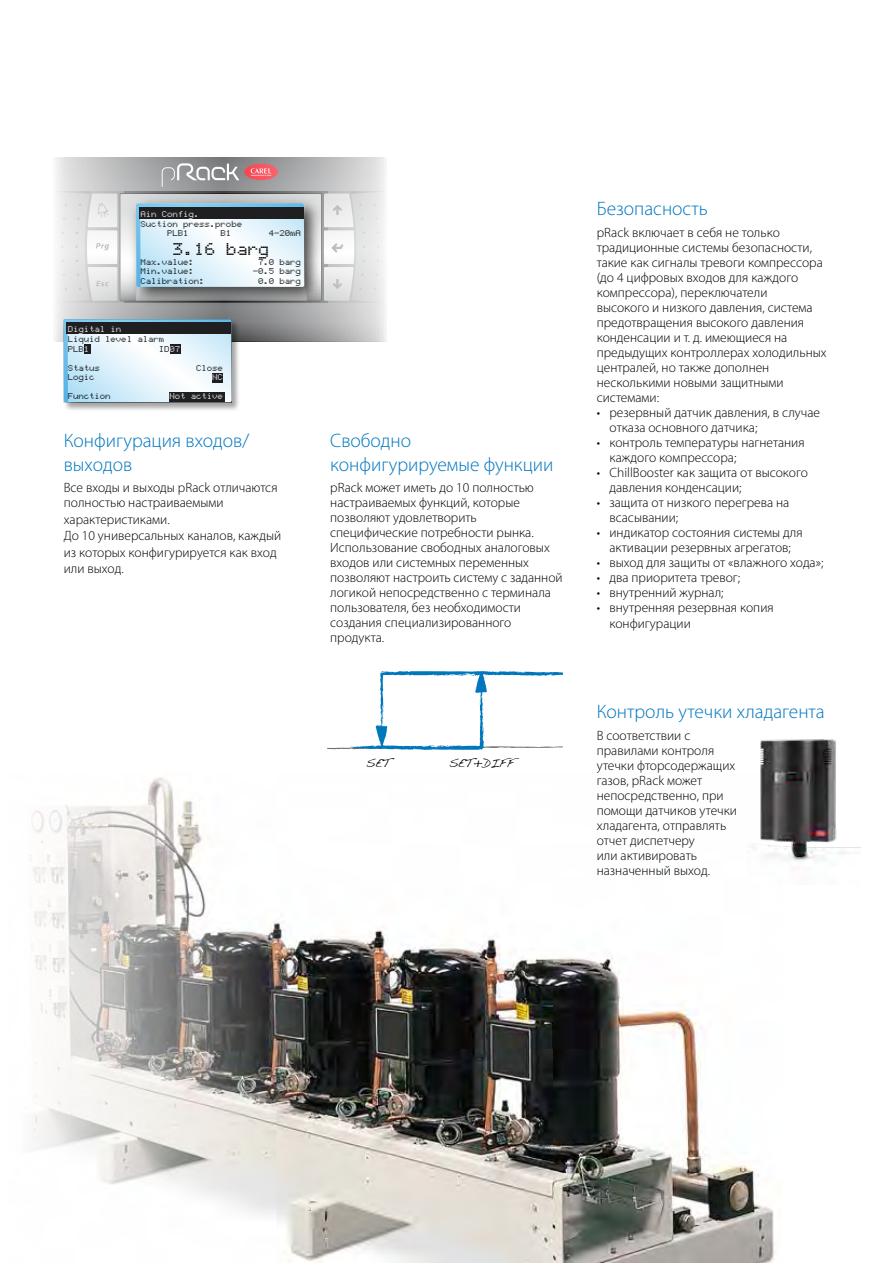
<style>
.page{position:relative;width:893px;height:1263px;background:#fff}
.page>*{position:absolute;margin:0;border:0;box-sizing:border-box;transform-origin:0 0}
.t1{font:300 19.5px/24px "Myriad Pro";color:#0076bd}
.t2{font:18.9px "Bubbledot ICG Fine Pos";color:#000}
.t3{font:300 13.5px/15px "Myriad Pro";color:#000}
.t4{font:12px "Handwriting Dakota";color:#000}
.t5{font:9.45px/9.4px "Bubbledot ICG Fine Pos";color:#000}
.t6{font:9.45px "Bubbledot ICG Fine Pos";color:#fff}
.s1{color:#fff}
</style>
<div class="page">
<img style="left:30px;top:777px;width:745px;height:486px">
<svg style="left:54px;top:157px;width:333px;height:185px;background:#adaeaf"></svg>
<img style="left:124px;top:303px;width:204px;height:7px">
<svg style="left:54px;top:163px;width:333px;height:140px"></svg>
<div style="left:139px;top:207px;width:164px;height:12px;background:#1f1e21"></div>
<div style="left:63px;top:319px;width:177px;height:92px;background:#000;opacity:.35"></div>
<svg style="left:64px;top:319px;width:168px;height:83px"></svg>
<div style="left:66px;top:322px;width:165px;height:12px;background:#1f1e21"></div>
<div style="left:169px;top:392px;width:56px;height:9px;background:#1f1e21"></div>
<div style="left:212px;top:373px;width:11px;height:9px;background:#1f1e21"></div>
<div style="left:170px;top:344px;width:11px;height:9px;background:#1f1e21"></div>
<div style="left:84px;top:344px;width:6px;height:9px;background:#1f1e21"></div>
<svg style="left:327px;top:671px;width:236px;height:79px"></svg>
<img style="left:747px;top:739px;width:114px;height:146px">
<p class="t6" style="left:140px;top:209px;width:60px">Ain Config.</p>
<p class="t5" style="left:167px;top:219px;width:76px;text-indent:-27px">Suction press.probe<br>PLB1</p>
<p class="t5" style="left:221px;top:229px;width:12px">B1</p>
<p class="t5" style="left:269px;top:229px;width:34px">4-20mA</p>
<h2 class="t2" style="left:173px;top:240px;width:98px">3.16 barg</h2>
<p class="t5" style="left:140px;top:257px;width:55px">Max.value:</p>
<p class="t5" style="left:258px;top:257px;width:44px">7.0 barg</p>
<p class="t5" style="left:140px;top:267px;width:55px">Min.value:</p>
<p class="t5" style="left:253px;top:267px;width:50px">-0.5 barg</p>
<p class="t5" style="left:140px;top:276px;width:66px">Calibration:</p>
<p class="t5" style="left:258px;top:276px;width:44px">0.0 barg</p>
<p class="t6" style="left:68px;top:324px;width:55px">Digital in</p>
<p class="t5" style="left:68px;top:334px;width:98px">Liquid level alarm<br>PLB<span class="s1">1</span></p>
<p class="t5" style="left:159px;top:344px;width:23px">ID<span class="s1">07</span></p>
<p class="t5" style="left:68px;top:363px;width:34px">Status</p>
<p class="t5" style="left:196px;top:363px;width:28px">Close</p>
<p class="t5" style="left:68px;top:372px;width:28px">Logic</p>
<p class="t6" style="left:212px;top:372px;width:12px">NC</p>
<p class="t5" style="left:68px;top:391px;width:44px">Function</p>
<p class="t6" style="left:169px;top:391px;width:55px">Not active</p>
<h1 class="t1" style="left:64px;top:429px;width:187px">Конфигурация входов/ выходов</h1>
<p class="t3" style="left:64px;top:481px;width:215px">Все входы и выходы pRack отличаются полностью настраиваемыми</p>
<p class="t3" style="left:64px;top:511px;width:219px;line-height:16.5px">характеристиками.<br>До 10 универсальных каналов, каждый из которых конфигурируется как вход или выход.</p>
<h1 class="t1" style="left:330px;top:429px;width:225px">Свободно конфигурируемые функции</h1>
<p class="t3" style="left:330px;top:481px;width:234px">pRack может иметь до 10 полностью настраиваемых функций, которые позволяют удовлетворить специфические потребности рынка.<br>Использование свободных аналоговых входов или системных переменных позволяют настроить систему с заданной логикой непосредственно с терминала пользователя, без необходимости создания специализированного продукта.</p>
<p class="t4" style="left:366px;top:755px;width:25px">SET</p>
<p class="t4" style="left:449px;top:755px;width:66px">SET+DIFF</p>
<h1 class="t1" style="left:597px;top:197px;width:113px">Безопасность</h1>
<p class="t3" style="left:597px;top:225px;width:231px">pRack включает в себя не только традиционные системы безопасности, такие как сигналы тревоги компрессора (до 4 цифровых входов для каждого компрессора), переключатели<br>высокого и низкого давления, система предотвращения высокого давления конденсации и т. д. имеющиеся на предыдущих контроллерах холодильных централей, но также дополнен несколькими новыми защитными системами:</p>
<p class="t3" style="left:609px;top:405px;width:212px;text-indent:-13px">• резервный датчик давления, в случае отказа основного датчика;</p>
<p class="t3" style="left:609px;top:435px;width:197px;text-indent:-13px">• контроль температуры нагнетания каждого компрессора;</p>
<p class="t3" style="left:609px;top:465px;width:200px;text-indent:-13px">• ChillBooster как защита от высокого давления конденсации;</p>
<p class="t3" style="left:609px;top:495px;width:181px;text-indent:-13px">• защита от низкого перегрева на всасывании;</p>
<p class="t3" style="left:597px;top:525px;width:207px;text-align:center">• индикатор состояния системы для активации резервных агрегатов;</p>
<p class="t3" style="left:597px;top:555px;width:228px">• выход для защиты от «влажного хода»;</p>
<p class="t3" style="left:597px;top:570px;width:145px">• два приоритета тревог;</p>
<p class="t3" style="left:597px;top:585px;width:128px">• внутренний журнал;</p>
<p class="t3" style="left:609px;top:599px;width:166px;line-height:16.5px;text-indent:-13px">• внутренняя резервная копия конфигурации</p>
<h1 class="t1" style="left:597px;top:700px;width:229px">Контроль утечки хладагента</h1>
<p class="t3" style="left:597px;top:728px;width:142px">В соответствии с правилами контроля утечки фторсодержащих газов, pRack может непосредственно, при помощи датчиков утечки хладагента, отправлять отчет диспетчеру<br>или активировать назначенный выход.</p>
</div>
